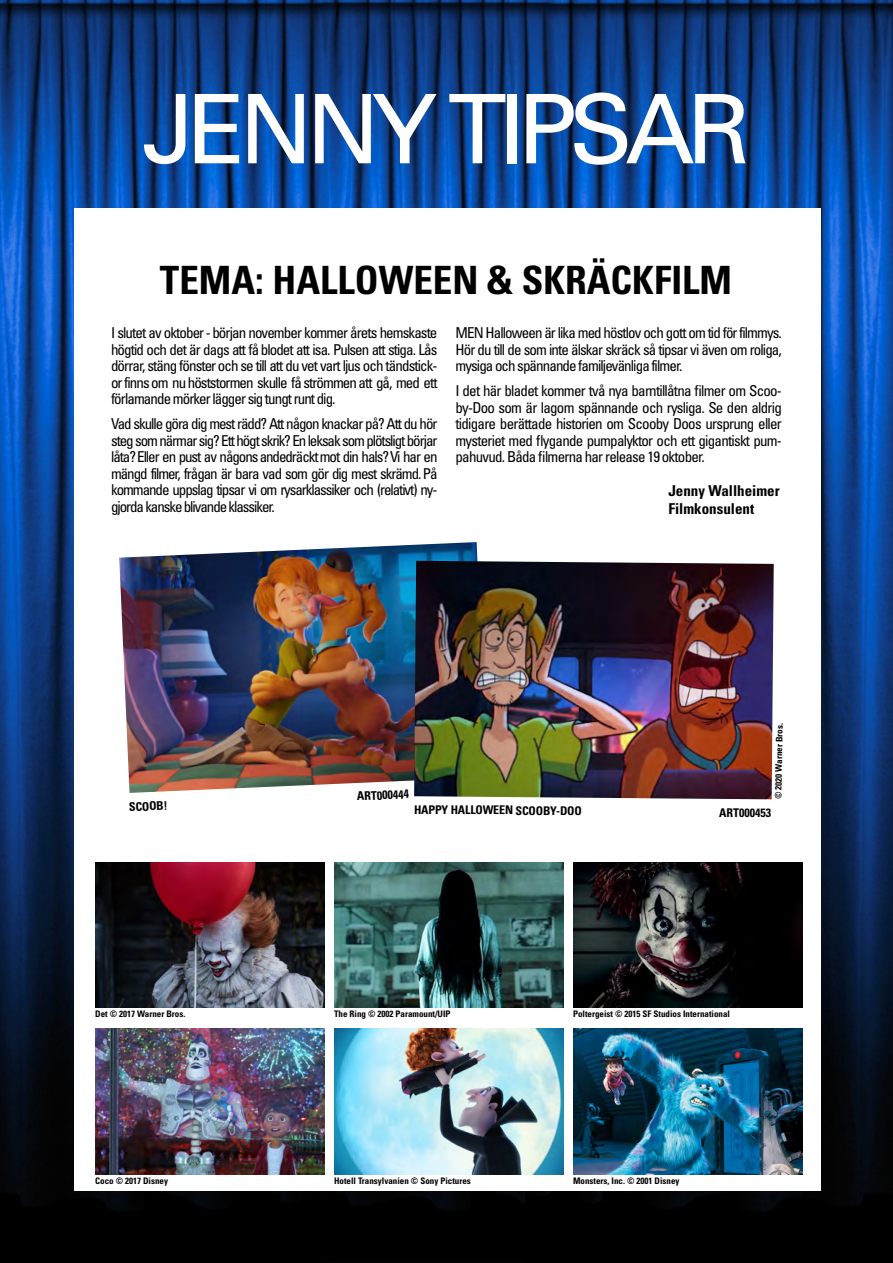
<style>
.page{position:relative;width:893px;height:1263px;background:#fff}
.page>*{position:absolute;margin:0;border:0;box-sizing:border-box;transform-origin:0 0}
.t1{font:96px "Univers";letter-spacing:-.08em;color:#fff}
.t2{font:700 condensed 39px "Univers";color:#000}
.t3{font:condensed 15px/16.5px "Univers";letter-spacing:-.06em;color:#000;text-align:justify}
.t4{font:700 condensed 15px/18px "Univers";color:#000}
.t5{font:700 condensed 12px "Univers";letter-spacing:-.02em;color:#000}
.t6{font:700 condensed 12px "Univers";color:#000}
.t7{font:700 condensed 9px "Univers";color:#000}
</style>
<div class="page">
<img style="left:0;top:0;width:893px;height:1263px">
<div style="left:74px;top:208px;width:747px;height:983px;background:#fff"></div>
<img style="left:119px;top:542px;width:359px;height:251px">
<img style="left:414px;top:561px;width:360px;height:238px">
<img style="left:95px;top:1029px;width:229px;height:145px">
<img style="left:334px;top:1029px;width:229px;height:145px">
<img style="left:573px;top:1029px;width:229px;height:145px">
<img style="left:95px;top:862px;width:229px;height:146px">
<img style="left:573px;top:862px;width:229px;height:146px">
<img style="left:334px;top:862px;width:229px;height:146px">
<h1 class="t1" style="left:142px;top:73px;width:611px">JENNY TIPSAR</h1>
<h2 class="t2" style="left:160px;top:256px;width:573px">TEMA: HALLOWEEN &amp; SKRÄCKFILM</h2>
<p class="t3" style="left:111px;top:325px;width:328px">I slutet av oktober - början november kommer årets hemskaste högtid och det är dags att få blodet att isa. Pulsen att stiga. Lås dörrar, stäng fönster och se till att du vet vart ljus och tändstick&shy;or finns om nu höststormen skulle få strömmen att gå, med ett förlamande mörker lägger sig tungt runt dig.</p>
<p class="t3" style="left:111px;top:416px;width:328px">Vad skulle göra dig mest rädd? Att någon knackar på? Att du hör steg som närmar sig? Ett högt skrik? En leksak som plötsligt börjar låta?Eller en pust av någonsandedräcktmot din hals?Vi har en mängd filmer, frågan är bara vad som gör dig mest skrämd.På kommande uppslag tipsar vi om rysarklassiker och (relativt) ny&shy;gjorda kanske blivande klassiker.</p>
<p class="t3" style="left:455px;top:325px;width:328px">MEN Halloween är lika med höstlov och gott om tid för filmmys.<br>Hör du till de som inte älskar skräck så tipsar vi även om roliga, mysiga och spännande familjevänliga filmer.</p>
<p class="t3" style="left:455px;top:383px;width:328px">I det här bladet kommer två nya barntillåtna filmer om Scoo&shy;by-Doo som är lagom spännande och rysliga. Se den aldrig tidigare berättade historien om Scooby Doos ursprung eller mysteriet med flygande pumpalyktor och ett gigantiskt pum&shy;pahuvud. Båda filmerna har release 19 oktober.</p>
<p class="t4" style="left:668px;top:481px;width:113px">Jenny Wallheimer<br>Filmkonsulent</p>
<p class="t5" style="left:129px;top:800px;width:40px;rotate:-3deg">SCOOB!</p>
<p class="t5" style="left:356px;top:789px;width:53px;rotate:-3deg">ART000444</p>
<p class="t7" style="left:773px;top:799px;width:77px;rotate:-89deg">© 2020 Warner Bros.</p>
<p class="t5" style="left:414px;top:803px;width:169px">HAPPY HALLOWEEN SCOOBY-DOO</p>
<p class="t6" style="left:719px;top:805px;width:53px">ART000453</p>
<p class="t7" style="left:95px;top:1008px;width:92px">Det © 2017 Warner Bros.</p>
<p class="t7" style="left:334px;top:1008px;width:118px">The Ring © 2002 Paramount/UIP</p>
<p class="t7" style="left:573px;top:1008px;width:158px">Poltergeist © 2015 SF Studios International</p>
<p class="t7" style="left:95px;top:1176px;width:74px">Coco © 2017 Disney</p>
<p class="t7" style="left:334px;top:1176px;width:138px">Hotell Transylvanien © Sony Pictures</p>
<p class="t7" style="left:573px;top:1176px;width:108px">Monsters, Inc. © 2001 Disney</p>
</div>
